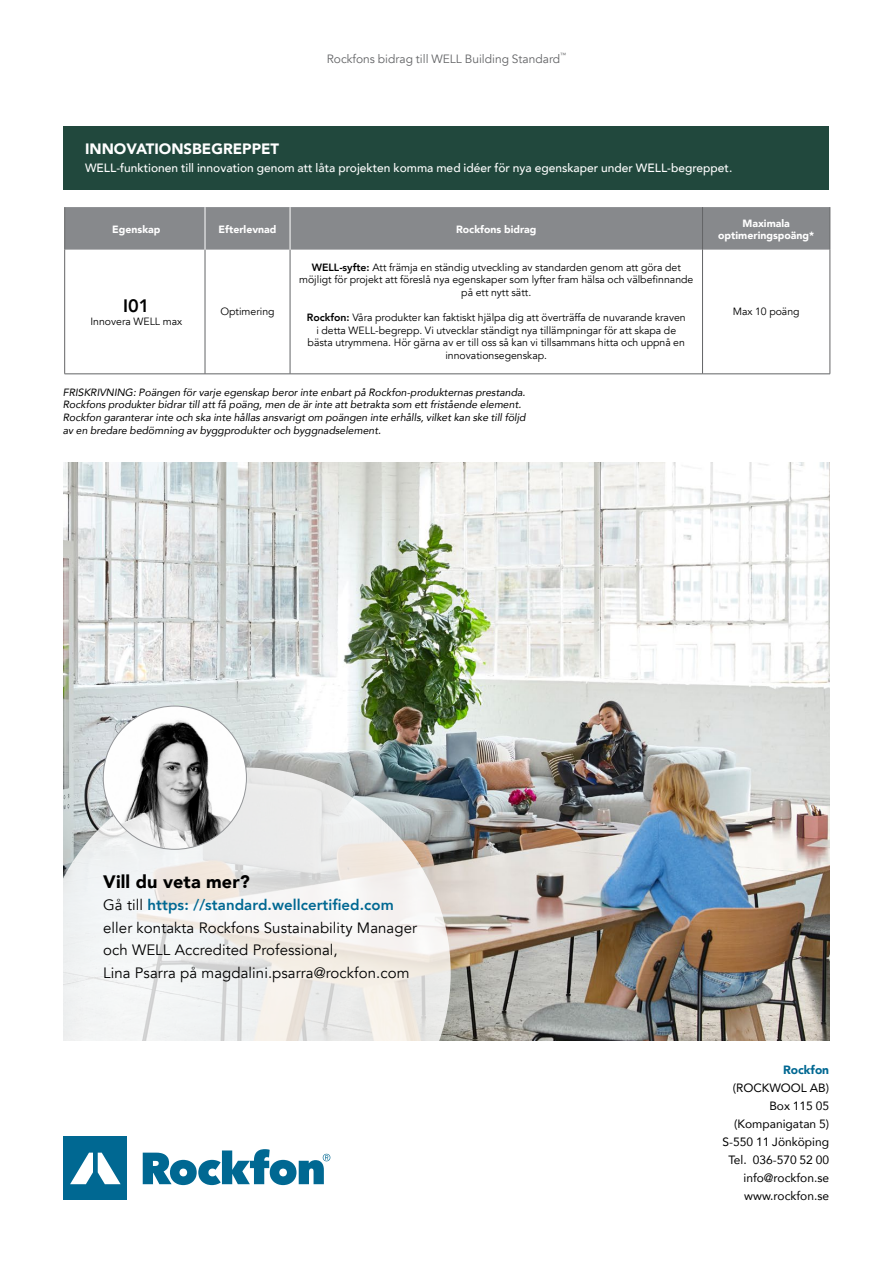
<style>
.page{position:relative;width:893px;height:1263px;background:#fff}
.page>*{position:absolute;margin:0;border:0;box-sizing:border-box;transform-origin:0 0}
.t1{font:900 18px "Avenir";letter-spacing:.005em;color:#000}
.t2{font:800 18px "Avenir";color:#000}
.t3{font:15px/22.5px "Avenir";letter-spacing:.005em;color:#000}
.t4{font:900 15px "Avenir";color:#fff}
.t5{font:500 12px "Avenir";color:#fff}
.t6{font:12px/18px "Avenir";color:#000;text-align:right}
.t7{font:12px "Avenir";color:#636466}
.t8{font:900 12px "Avenir";color:#006892}
.t9{font:10.5px/12.6px "Avenir";color:#000;text-align:center}
.t10{font:italic 10.5px/12.6px "Avenir";color:#000}
.t11{font:900 10.5px/12.6px "Avenir";color:#fff;text-align:center}
.t12{font:6px "Avenir";color:#636466}
.s1{font-weight:800}
.s2{font-weight:800;color:#006892}
</style>
<div class="page">
<div style="left:64px;top:1137px;width:63px;height:63px;background:#006892"></div>
<svg style="left:70px;top:1152px;width:51px;height:32px"></svg>
<svg style="left:143px;top:1149px;width:187px;height:36px"></svg>
<img style="left:64px;top:462px;width:765px;height:578px">
<svg style="left:63px;top:767px;width:388px;height:274px"></svg>
<img style="left:103px;top:706px;width:143px;height:143px;border-radius:72px">
<div style="left:65px;top:207px;width:765px;height:43px;background:#87898c"></div>
<hr style="left:64px;top:250px;width:1px;height:124px;background:#636466">
<hr style="left:205px;top:250px;width:1px;height:124px;background:#636466">
<hr style="left:290px;top:250px;width:1px;height:124px;background:#636466">
<hr style="left:702px;top:250px;width:1px;height:124px;background:#636466">
<hr style="left:830px;top:250px;width:1px;height:124px;background:#636466">
<hr style="left:64px;top:374px;width:141px;height:1px;background:#636466">
<hr style="left:205px;top:374px;width:85px;height:1px;background:#636466">
<hr style="left:290px;top:374px;width:412px;height:1px;background:#636466">
<hr style="left:702px;top:374px;width:128px;height:1px;background:#636466">
<hr style="left:64px;top:207px;width:1px;height:43px;background:#636466">
<hr style="left:702px;top:207px;width:1px;height:43px;background:#636466">
<hr style="left:830px;top:207px;width:1px;height:43px;background:#636466">
<hr style="left:205px;top:207px;width:1px;height:43px;background:#fff">
<hr style="left:290px;top:207px;width:1px;height:43px;background:#fff">
<div style="left:64px;top:126px;width:765px;height:63px;background:#21483d"></div>
<p class="t7" style="left:327px;top:52px;width:235px">Rockfons bidrag till WELL Building Standard</p>
<p class="t12" style="left:560px;top:51px;width:7px">™</p>
<h2 class="t4" style="left:85px;top:136px;width:196px">INNOVATIONSBEGREPPET</h2>
<p class="t5" style="left:85px;top:158px;width:649px">WELL-funktionen till innovation genom att låta projekten komma med idéer för nya egenskaper under WELL-begreppet.</p>
<p class="t11" style="left:112px;top:223px;width:50px">Egenskap</p>
<p class="t11" style="left:219px;top:223px;width:59px">Efterlevnad</p>
<p class="t11" style="left:456px;top:223px;width:82px">Rockfons bidrag</p>
<p class="t11" style="left:718px;top:217px;width:98px">Maximala optimeringspoäng*</p>
<h1 class="t2" style="left:123px;top:292px;width:28px">I01</h1>
<p class="t9" style="left:90px;top:315px;width:93px">Innovera WELL max</p>
<p class="t9" style="left:220px;top:305px;width:56px">Optimering</p>
<p class="t9" style="left:299px;top:261px;width:396px"><span class="s1">WELL-syfte:</span> Att främja en ständig utveckling av standarden genom att göra det möjligt för projekt att föreslå nya egenskaper som lyfter fram hälsa och välbefinnande på ett nytt sätt.</p>
<p class="t9" style="left:307px;top:311px;width:381px"><span class="s1">Rockfon:</span> Våra produkter kan faktiskt hjälpa dig att överträffa de nuvarande kraven i detta WELL-begrepp. Vi utvecklar ständigt nya tillämpningar för att skapa de bästa utrymmena. Hör gärna av er till oss så kan vi tillsammans hitta och uppnå en innovationsegenskap.</p>
<p class="t10" style="left:63px;top:386px;width:464px">FRISKRIVNING: Poängen för varje egenskap beror inte enbart på Rockfon-produkternas prestanda.<br>Rockfons produkter bidrar till att få poäng, men de är inte att betrakta som ett fristående element.<br>Rockfon garanterar inte och ska inte hållas ansvarigt om poängen inte erhålls, vilket kan ske till följd av en bredare bedömning av byggprodukter och byggnadselement.</p>
<p class="t9" style="left:733px;top:305px;width:68px">Max 10 poäng</p>
<h1 class="t1" style="left:103px;top:866px;width:148px">Vill du veta mer?</h1>
<h2 class="t3" style="left:103px;top:894px;width:315px">Gå till <span class="s2">https: //standard.wellcertified.com </span>eller kontakta Rockfons Sustainability Manager och WELL Accredited Professional,<br>Lina Psarra på magdalini.psarra@rockfon.com</h2>
<p class="t8" style="left:783px;top:1059px;width:48px">Rockfon</p>
<p class="t6" style="left:722px;top:1078px;width:108px">(ROCKWOOL AB)<br>Box 115 05 (Kompanigatan 5)<br>S-550 11 Jönköping<br>Tel. 036-570 52 00 info@rockfon.se www.rockfon.se</p>
</div>
